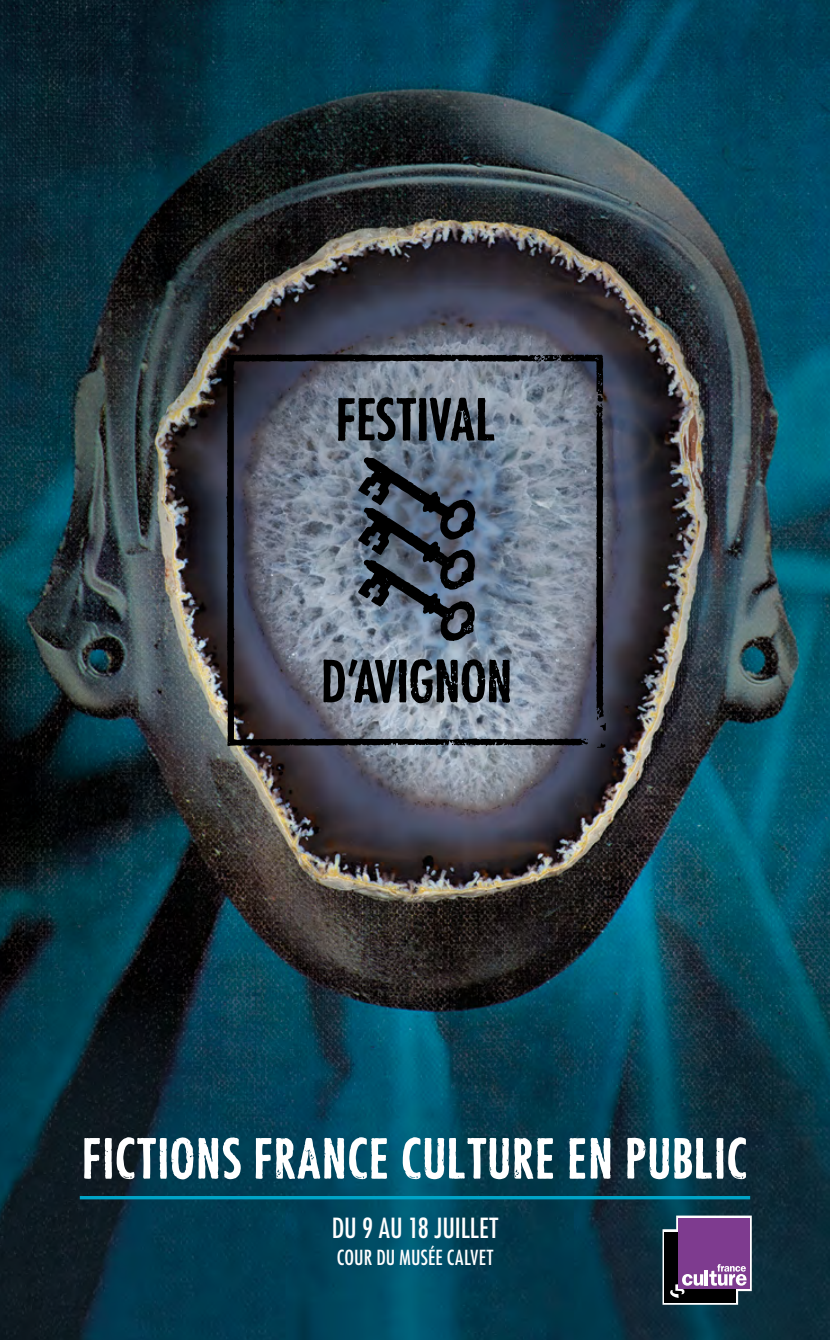
<style>
.page{position:relative;width:830px;height:1340px;background:#fff}
.page>*{position:absolute;margin:0;border:0;box-sizing:border-box;transform-origin:0 0}
.t1{font:54px "Futur Avignon CAP";letter-spacing:.01em;color:#fff}
.t2{font:condensed 27px "Futura LT";letter-spacing:-.005em;color:#fff}
.t3{font:condensed 20.25px "Futura LT";letter-spacing:.01em;color:#fff}
</style>
<div class="page">
<img style="left:0;top:0;width:829px;height:1339px">
<svg style="left:226px;top:354px;width:377px;height:392px;background:#606977"></svg>
<svg style="left:451px;top:743px;width:6px;height:2px"></svg>
<svg style="left:532px;top:354px;width:29px;height:7px"></svg>
<svg style="left:597px;top:395px;width:5px;height:12px"></svg>
<svg style="left:596px;top:709px;width:9px;height:22px"></svg>
<svg style="left:596px;top:742px;width:9px;height:5px"></svg>
<svg style="left:80px;top:1195px;width:669px;height:4px;background:#0089a8"></svg>
<svg style="left:662px;top:1215px;width:89px;height:89px;background:#6f4b7c"></svg>
<p class="t1" style="left:82px;top:1125px;width:666px">FICTIONS FRANCE CULTURE EN PUBLIC</p>
<p class="t2" style="left:331px;top:1212px;width:168px">DU 9 AU 18 JUILLET</p>
<p class="t3" style="left:336px;top:1245px;width:158px">COUR DU MUSÉE CALVET</p>
</div>
